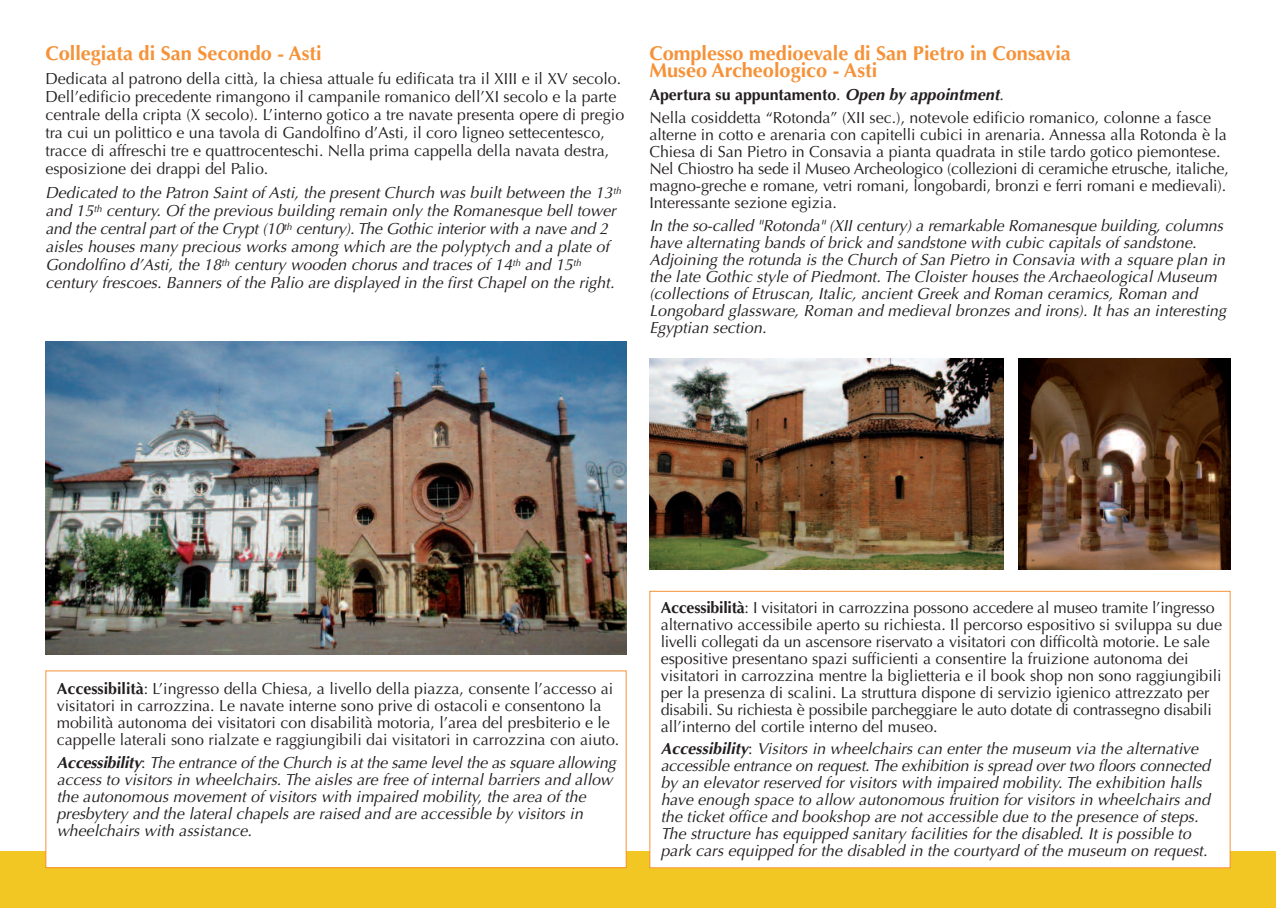
<style>
.page{position:relative;width:1276px;height:908px;background:#fff}
.page>*{position:absolute;margin:0;border:0;box-sizing:border-box;transform-origin:0 0}
.t1{font:700 20px/17px "Optima";color:#f69238}
.t2{font:16px/17px "Optima";color:#231f20}
.t3{font:italic 16px/17px "Optima";color:#231f20}
.s1{font-weight:700}
.s2{font-weight:700;font-style:italic}
.s3{font-style:normal}
</style>
<div class="page">
<div style="left:0;top:850px;width:1276px;height:57px;background:#f3c723"></div>
<div style="left:46px;top:671px;width:579px;height:195px;background:#fff"></div>
<div style="left:650px;top:591px;width:579px;height:275px;background:#fff"></div>
<div style="left:649px;top:590px;width:581px;height:277px;border:1px solid #f69238"></div>
<img style="left:45px;top:341px;width:581px;height:312px">
<img style="left:649px;top:358px;width:354px;height:211px">
<img style="left:1018px;top:358px;width:212px;height:211px">
<p class="t1" style="left:45px;top:47px;width:278px">Collegiata di San Secondo - Asti</p>
<p class="t2" style="left:45px;top:71px;width:580px;line-height:18px">Dedicata al patrono della città, la chiesa attuale fu edificata tra il XIII e il XV secolo.<br>Dell’edificio precedente rimangono il campanile romanico dell’XI secolo e la parte centrale della cripta (X secolo). L’interno gotico a tre navate presenta opere di pregio tra cui un polittico e una tavola di Gandolfino d’Asti, il coro ligneo settecentesco, tracce di affreschi tre e quattrocenteschi. Nella prima cappella della navata destra, esposizione dei drappi del Palio.</p>
<p class="t3" style="left:45px;top:185px;width:577px;line-height:18px">Dedicated to the Patron Saint of Asti, the present Church was built between the 13<sup>th </sup>and 15<sup>th</sup> century. Of the previous building remain only the Romanesque bell tower and the central part of the Crypt (10<sup>th</sup> century). The Gothic interior with a nave and 2 aisles houses many precious works among which are the polyptych and a plate of Gondolfino d’Asti, the 18<sup>th</sup> century wooden chorus and traces of 14<sup>th</sup> and 15<sup>th </sup>century frescoes. Banners of the Palio are displayed in the first Chapel on the right.</p>
<p class="t1" style="left:649px;top:47px;width:423px">Complesso medioevale di San Pietro in Consavia<br>Museo Archeologico - Asti</p>
<p class="t2" style="left:649px;top:85px;width:563px;line-height:22.6px"><span class="s1">Apertura su appuntamento</span>. <span class="s2">Open by appointment</span>.<br>Nella cosiddetta “Rotonda” (XII sec.), notevole edificio romanico, colonne a fasce</p>
<p class="t2" style="left:649px;top:127px;width:581px">alterne in cotto e arenaria con capitelli cubici in arenaria. Annessa alla Rotonda è la Chiesa di San Pietro in Consavia a pianta quadrata in stile tardo gotico piemontese.<br>Nel Chiostro ha sede il Museo Archeologico (collezioni di ceramiche etrusche, italiche, magno-greche e romane, vetri romani, longobardi, bronzi e ferri romani e medievali).<br>Interessante sezione egizia.</p>
<p class="t3" style="left:649px;top:218px;width:578px">In the so-called "Rotonda" (XII century) a remarkable Romanesque building, columns have alternating bands of brick and sandstone with cubic capitals of sandstone.<br>Adjoining the rotunda is the Church of San Pietro in Consavia with a square plan in the late Gothic style of Piedmont. The Cloister houses the Archaeological Museum (collections of Etruscan, Italic, ancient Greek and Roman ceramics, Roman and Longobard glassware, Roman and medieval bronzes and irons). It has an interesting Egyptian section.</p>
<p class="t2" style="left:57px;top:681px;width:564px"><span class="s1">Accessibilità</span>: L’ingresso della Chiesa, a livello della piazza, consente l’accesso ai visitatori in carrozzina. Le navate interne sono prive di ostacoli e consentono la mobilità autonoma dei visitatori con disabilità motoria, l’area del presbiterio e le cappelle laterali sono rialzate e raggiungibili dai visitatori in carrozzina con aiuto.</p>
<p class="t3" style="left:57px;top:755px;width:560px"><span class="s1">Accessibility</span><span class="s3">:</span> The entrance of the Church is at the same level the as square allowing access to visitors in wheelchairs. The aisles are free of internal barriers and allow the autonomous movement of visitors with impaired mobility, the area of the presbytery and the lateral chapels are raised and are accessible by visitors in wheelchairs with assistance.</p>
<p class="t2" style="left:660px;top:600px;width:563px"><span class="s1">Accessibilità</span>: I visitatori in carrozzina possono accedere al museo tramite l’ingresso alternativo accessibile aperto su richiesta. Il percorso espositivo si sviluppa su due livelli collegati da un ascensore riservato a visitatori con difficoltà motorie. Le sale espositive presentano spazi sufficienti a consentire la fruizione autonoma dei visitatori in carrozzina mentre la biglietteria e il book shop non sono raggiungibili per la presenza di scalini. La struttura dispone di servizio igienico attrezzato per disabili. Su richiesta è possibile parcheggiare le auto dotate di contrassegno disabili all’interno del cortile interno del museo.</p>
<p class="t3" style="left:660px;top:741px;width:551px"><span class="s1">Accessibility</span><span class="s3">:</span> Visitors in wheelchairs can enter the museum via the alternative accessible entrance on request. The exhibition is spread over two floors connected by an elevator reserved for visitors with impaired mobility. The exhibition halls have enough space to allow autonomous fruition for visitors in wheelchairs and the ticket office and bookshop are not accessible due to the presence of steps.<br>The structure has equipped sanitary facilities for the disabled. It is possible to park cars equipped for the disabled in the courtyard of the museum on request.</p>
</div>
